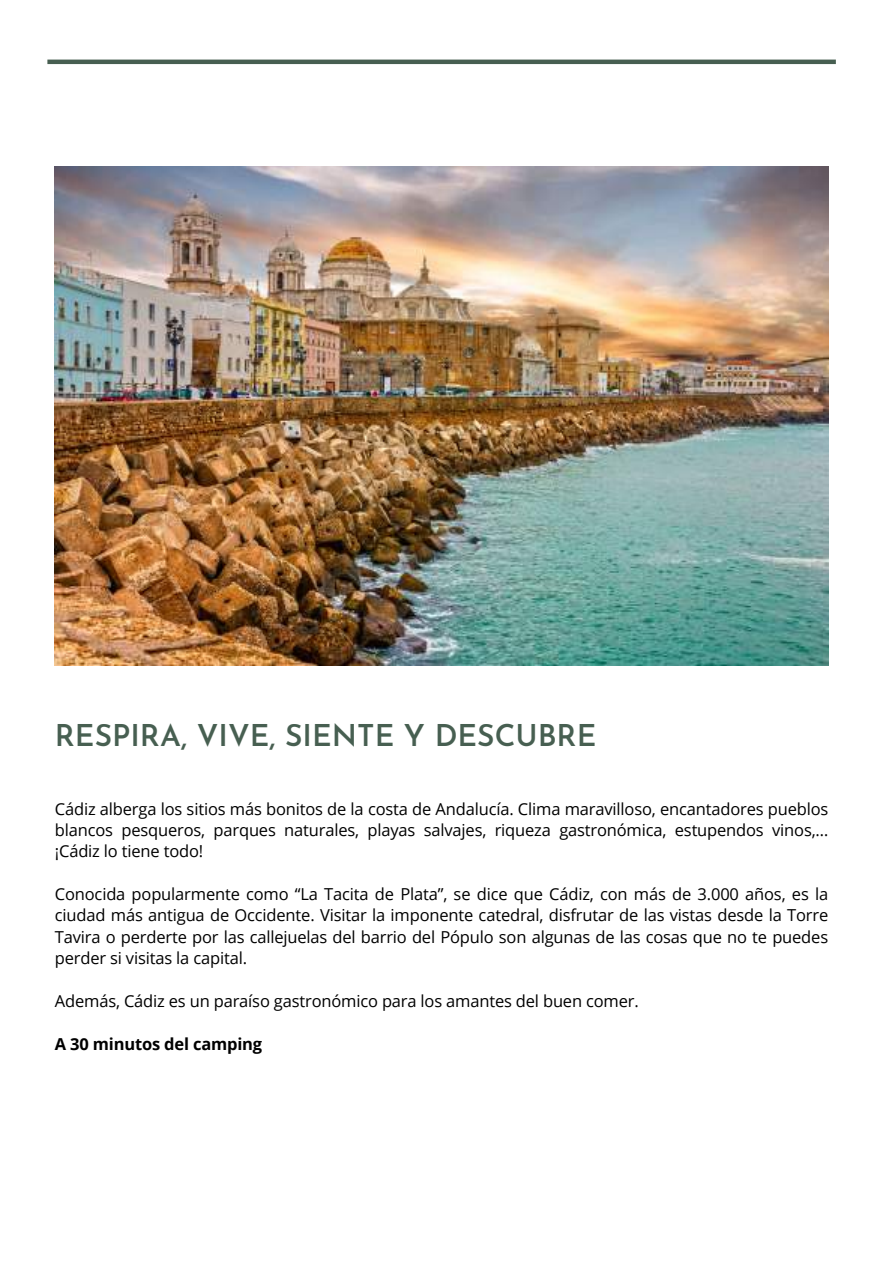
<style>
.page{position:relative;width:893px;height:1264px;background:#fff}
.page>*{position:absolute;margin:0;border:0;box-sizing:border-box;transform-origin:0 0}
.t1{font:600 30px "Josefin Sans";color:#475f51}
.t2{font:16.5px/21.3px "Open Sans";letter-spacing:-.01em;color:#000;text-align:justify}
.t3{font:700 16.5px "Open Sans";letter-spacing:-.01em;color:#000}
</style>
<div class="page">
<hr style="left:47px;top:60px;width:788px;height:4px;background:#475f51">
<img style="left:55px;top:166px;width:773px;height:499px">
<h1 class="t1" style="left:55px;top:723px;width:543px">RESPIRA, VIVE, SIENTE Y DESCUBRE</h1>
<p class="t2" style="left:55px;top:797px;width:775px">Cádiz alberga los sitios más bonitos de la costa de Andalucía. Clima maravilloso, encantadores pueblos blancos pesqueros, parques naturales, playas salvajes, riqueza gastronómica, estupendos vinos,… ¡Cádiz lo tiene todo!</p>
<p class="t2" style="left:55px;top:883px;width:774px">Conocida popularmente como “La Tacita de Plata”, se dice que Cádiz, con más de 3.000 años, es la ciudad más antigua de Occidente. Visitar la imponente catedral, disfrutar de las vistas desde la Torre Tavira o perderte por las callejuelas del barrio del Pópulo son algunas de las cosas que no te puedes perder si visitas la capital.</p>
<p class="t2" style="left:55px;top:989px;width:585px">Además, Cádiz es un paraíso gastronómico para los amantes del buen comer.</p>
<p class="t3" style="left:55px;top:1031px;width:209px">A 30 minutos del camping</p>
</div>
